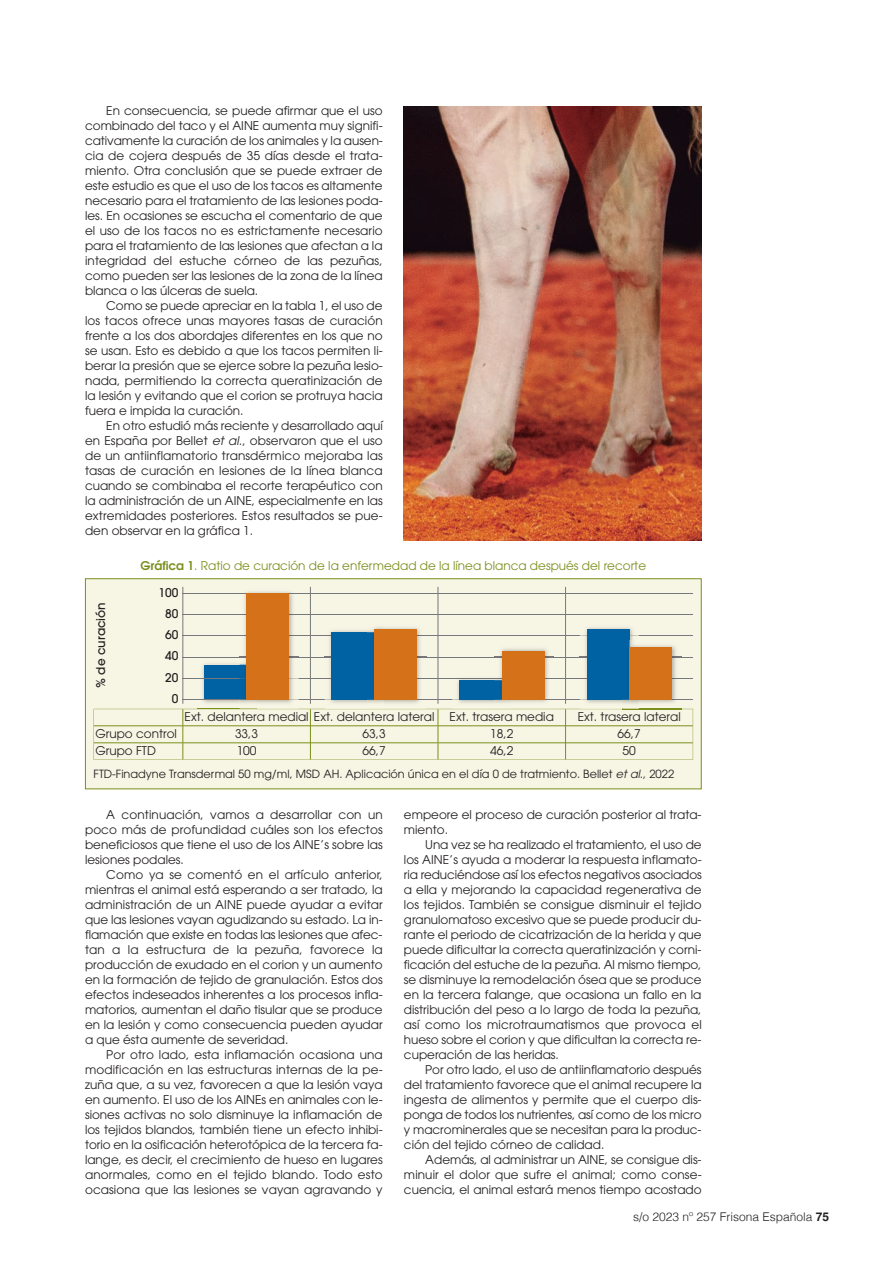
<style>
.page{position:relative;width:893px;height:1263px;background:#fff}
.page>*{position:absolute;margin:0;border:0;box-sizing:border-box;transform-origin:0 0}
.t1{font:12px/15px "Avant Garde";color:#231f20;text-align:justify}
.t2{font:12px "Avant Garde";color:#7a8f1c}
.t3{font:300 12px "Helvetica";color:#231f20}
.t4{font:500 12px/21.3px "Avant Garde";color:#231f20;text-align:right}
.t5{font:11.25px "Avant Garde";color:#231f20}
.s1{font-style:italic}
.s2{font-weight:600}
.s3{font-weight:700}
</style>
<div class="page">
<div style="left:86px;top:579px;width:615px;height:209px;background:#f7f6e5"></div>
<div style="left:85px;top:578px;width:617px;height:211px;border:1px solid #7a8f1c"></div>
<svg style="left:94px;top:709px;width:599px;height:51px"></svg>
<hr style="left:183px;top:709px;width:1px;height:50px;background:#7a8f1c">
<hr style="left:310px;top:709px;width:1px;height:50px;background:#7a8f1c">
<hr style="left:438px;top:709px;width:1px;height:50px;background:#7a8f1c">
<hr style="left:565px;top:709px;width:1px;height:50px;background:#7a8f1c">
<hr style="left:94px;top:725px;width:89px;height:1px;background:#7a8f1c">
<hr style="left:183px;top:725px;width:127px;height:1px;background:#7a8f1c">
<hr style="left:311px;top:725px;width:127px;height:1px;background:#7a8f1c">
<hr style="left:438px;top:725px;width:127px;height:1px;background:#7a8f1c">
<hr style="left:566px;top:725px;width:127px;height:1px;background:#7a8f1c">
<hr style="left:94px;top:742px;width:89px;height:1px;background:#7a8f1c">
<hr style="left:183px;top:742px;width:127px;height:1px;background:#7a8f1c">
<hr style="left:311px;top:742px;width:127px;height:1px;background:#7a8f1c">
<hr style="left:438px;top:742px;width:127px;height:1px;background:#7a8f1c">
<hr style="left:566px;top:742px;width:127px;height:1px;background:#7a8f1c">
<img style="left:197px;top:663px;width:59px;height:46px">
<img style="left:197px;top:709px;width:59px;height:1px">
<div style="left:204px;top:665px;width:43px;height:34px;background:#0062a3"></div>
<hr style="left:183px;top:593px;width:510px;height:1px;background:#76787b">
<hr style="left:183px;top:614px;width:510px;height:1px;background:#76787b">
<hr style="left:183px;top:636px;width:510px;height:1px;background:#76787b">
<hr style="left:183px;top:657px;width:510px;height:1px;background:#76787b">
<hr style="left:183px;top:678px;width:510px;height:1px;background:#76787b">
<hr style="left:183px;top:699px;width:510px;height:1px;background:#76787b">
<hr style="left:183px;top:587px;width:1px;height:117px;background:#76787b">
<hr style="left:310px;top:587px;width:1px;height:117px;background:#76787b">
<hr style="left:438px;top:587px;width:1px;height:117px;background:#76787b">
<hr style="left:565px;top:587px;width:1px;height:117px;background:#76787b">
<img style="left:240px;top:591px;width:59px;height:113px">
<img style="left:240px;top:658px;width:16px;height:50px">
<img style="left:240px;top:665px;width:7px;height:34px">
<img style="left:240px;top:593px;width:59px;height:1px">
<img style="left:240px;top:614px;width:59px;height:1px">
<img style="left:240px;top:636px;width:59px;height:1px">
<img style="left:240px;top:657px;width:59px;height:1px">
<img style="left:240px;top:678px;width:59px;height:1px">
<img style="left:240px;top:699px;width:59px;height:1px">
<div style="left:247px;top:593px;width:42px;height:106px;background:#d47119"></div>
<img style="left:325px;top:630px;width:59px;height:79px">
<img style="left:325px;top:699px;width:42px;height:1px">
<div style="left:332px;top:632px;width:42px;height:67px;background:#0062a3"></div>
<img style="left:384px;top:627px;width:42px;height:76px">
<img style="left:384px;top:699px;width:42px;height:1px">
<img style="left:367px;top:627px;width:17px;height:81px">
<svg style="left:367px;top:699px;width:17px;height:1px"></svg>
<img style="left:367px;top:632px;width:7px;height:67px">
<div style="left:374px;top:629px;width:43px;height:70px;background:#d47119"></div>
<img style="left:457px;top:679px;width:38px;height:24px">
<img style="left:452px;top:699px;width:43px;height:1px">
<div style="left:459px;top:680px;width:43px;height:19px;background:#0062a3"></div>
<img style="left:495px;top:648px;width:59px;height:54px">
<img style="left:495px;top:657px;width:59px;height:1px">
<img style="left:511px;top:699px;width:43px;height:1px">
<img style="left:495px;top:673px;width:16px;height:30px">
<svg style="left:495px;top:699px;width:16px;height:1px"></svg>
<img style="left:495px;top:680px;width:7px;height:19px">
<div style="left:502px;top:651px;width:42px;height:48px;background:#d47119"></div>
<img style="left:580px;top:627px;width:59px;height:82px">
<img style="left:580px;top:636px;width:59px;height:1px">
<img style="left:580px;top:699px;width:42px;height:1px">
<div style="left:587px;top:629px;width:42px;height:70px;background:#0062a3"></div>
<img style="left:622px;top:645px;width:59px;height:65px">
<img style="left:639px;top:699px;width:42px;height:1px">
<img style="left:622px;top:640px;width:17px;height:69px">
<svg style="left:622px;top:699px;width:17px;height:1px"></svg>
<img style="left:622px;top:640px;width:7px;height:59px">
<div style="left:629px;top:647px;width:43px;height:52px;background:#d47119"></div>
<img style="left:404px;top:106px;width:298px;height:434px">
<p class="t1" style="left:85px;top:103px;width:299px;text-indent:21px">En consecuencia, se puede afirmar que el uso combinado del taco y el AINE aumenta muy signifi&shy;cativamente la curación de los animales y la ausen&shy;cia de cojera después de 35 días desde el trata&shy;miento. Otra conclusión que se puede extraer de este estudio es que el uso de los tacos es altamente necesario para el tratamiento de las lesiones poda&shy;les. En ocasiones se escucha el comentario de que el uso de los tacos no es estrictamente necesario para el tratamiento de las lesiones que afectan a la integridad del estuche córneo de las pezuñas, como pueden ser las lesiones de la zona de la línea blanca o las úlceras de suela.</p>
<p class="t1" style="left:85px;top:298px;width:299px;text-indent:21px">Como se puede apreciar en la tabla 1, el uso de los tacos ofrece unas mayores tasas de curación frente a los dos abordajes diferentes en los que no se usan. Esto es debido a que los tacos permiten li&shy;berar la presión que se ejerce sobre la pezuña lesio&shy;nada, permitiendo la correcta queratinización de la lesión y evitando que el corion se protruya hacia fuera e impida la curación.</p>
<p class="t1" style="left:85px;top:418px;width:299px;text-indent:21px">En otro estudió más reciente y desarrollado aquí en España por Bellet <span class="s1">et al.</span>, observaron que el uso de un antiinflamatorio transdérmico mejoraba las tasas de curación en lesiones de la línea blanca cuando se combinaba el recorte terapéutico con la administración de un AINE, especialmente en las extremidades posteriores. Estos resultados se pue&shy;den observar en la gráfica 1.</p>
<p class="t4" style="left:90px;top:688px;width:87px;rotate:-90deg">% de curación</p>
<p class="t2" style="left:141px;top:559px;width:507px"><span class="s2">Gráfica 1</span>. Ratio de curación de la enfermedad de la línea blanca después del recorte</p>
<p class="t4" style="left:159px;top:581px;width:21px">100<br>80<br>60<br>40<br>20<br>0</p>
<p class="t1" style="left:185px;top:709px;width:251px">Ext. delantera medial Ext. delantera lateral</p>
<p class="t1" style="left:450px;top:709px;width:106px">Ext. trasera media</p>
<p class="t1" style="left:578px;top:709px;width:105px">Ext. trasera lateral</p>
<p class="t1" style="left:95px;top:726px;width:83px">Grupo control</p>
<p class="t1" style="left:235px;top:726px;width:25px">33,3</p>
<p class="t1" style="left:363px;top:726px;width:25px">63,3</p>
<p class="t1" style="left:490px;top:726px;width:25px">18,2</p>
<p class="t1" style="left:618px;top:726px;width:25px">66,7</p>
<p class="t1" style="left:95px;top:743px;width:62px">Grupo FTD</p>
<p class="t1" style="left:237px;top:743px;width:21px">100</p>
<p class="t1" style="left:363px;top:743px;width:25px">66,7</p>
<p class="t1" style="left:490px;top:743px;width:25px">46,2</p>
<p class="t1" style="left:623px;top:743px;width:15px">50</p>
<p class="t5" style="left:94px;top:767px;width:582px">FTD-Finadyne Transdermal 50 mg/ml, MSD AH. Aplicación única en el día 0 de tratmiento. Bellet <span class="s1">etal.</span>, 2022</p>
<p class="t1" style="left:404px;top:807px;width:299px">empeore el proceso de curación posterior al trata&shy;miento.</p>
<p class="t1" style="left:404px;top:837px;width:299px;text-indent:21px">Una vez se ha realizado el tratamiento, el uso de los AINE’s ayuda a moderar la respuesta inflamato&shy;ria reduciéndose así los efectos negativos asociados a ella y mejorando la capacidad regenerativa de los tejidos. También se consigue disminuir el tejido granulomatoso excesivo que se puede producir du&shy;rante el periodo de cicatrización de la herida y que puede dificultar la correcta queratinización y corni&shy;ficación del estuche de la pezuña. Al mismo tiempo, se disminuye la remodelación ósea que se produce en la tercera falange, que ocasiona un fallo en la distribución del peso a lo largo de toda la pezuña, así como los microtraumatismos que provoca el hueso sobre el corion y que dificultan la correcta re&shy;cuperación de las heridas.</p>
<p class="t1" style="left:404px;top:1062px;width:299px;text-indent:21px">Por otro lado, el uso de antiinflamatorio después del tratamiento favorece que el animal recupere la ingesta de alimentos y permite que el cuerpo dis&shy;ponga de todos los nutrientes, así como de los micro y macrominerales que se necesitan para la produc&shy;ción del tejido córneo de calidad.</p>
<p class="t1" style="left:404px;top:1152px;width:299px;text-indent:21px">Además, al administrar un AINE, se consigue dis&shy;minuir el dolor que sufre el animal; como conse&shy;cuencia, el animal estará menos tiempo acostado</p>
<p class="t1" style="left:85px;top:807px;width:299px;text-indent:21px">A continuación, vamos a desarrollar con un poco más de profundidad cuáles son los efectos beneficiosos que tiene el uso de los AINE’s sobre las lesiones podales.</p>
<p class="t1" style="left:85px;top:867px;width:299px;text-indent:21px">Como ya se comentó en el artículo anterior, mientras el animal está esperando a ser tratado, la administración de un AINE puede ayudar a evitar que las lesiones vayan agudizando su estado. La in&shy;flamación que existe en todas las lesiones que afec&shy;tan a la estructura de la pezuña, favorece la producción de exudado en el corion y un aumento en la formación de tejido de granulación. Estos dos efectos indeseados inherentes a los procesos infla&shy;matorios, aumentan el daño tisular que se produce en la lesión y como consecuencia pueden ayudar a que ésta aumente de severidad.</p>
<p class="t1" style="left:85px;top:1047px;width:299px;text-indent:21px">Por otro lado, esta inflamación ocasiona una modificación en las estructuras internas de la pe&shy;zuña que, a su vez, favorecen a que la lesión vaya en aumento. El uso de los AINEs en animales con le&shy;siones activas no solo disminuye la inflamación de los tejidos blandos, también tiene un efecto inhibi&shy;torio en la osificación heterotópica de la tercera fa&shy;lange, es decir, el crecimiento de hueso en lugares anormales, como en el tejido blando. Todo esto ocasiona que las lesiones se vayan agravando y</p>
<p class="t3" style="left:633px;top:1206px;width:198px">s/o 2023 nº 257 Frisona Española <span class="s3">75</span></p>
</div>
